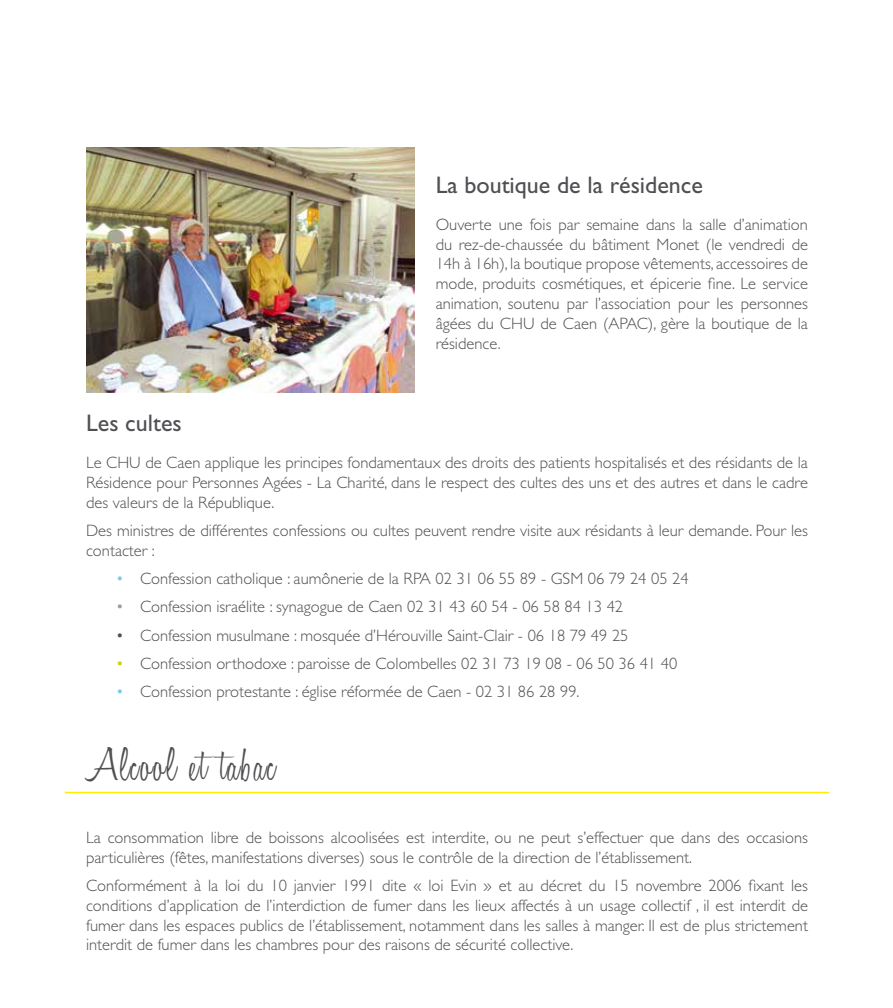
<style>
.page{position:relative;width:893px;height:1008px;background:#fff}
.page>*{position:absolute;margin:0;border:0;box-sizing:border-box;transform-origin:0 0}
.t1{font:300 48px "Honey Script";letter-spacing:.03em;color:#504f53}
.t2{font:24px "Gill Sans";color:#504f53}
.t3{font:300 16.5px/19.8px "Gill Sans";color:#504f53;text-align:justify}
.s1{color:#77cbe7}
.s2{color:#9c9ca0}
.s3{color:#c9d400}
</style>
<div class="page">
<hr style="left:65px;top:792px;width:764px;height:1px;background:#ffed00">
<img style="left:86px;top:147px;width:328px;height:246px">
<h2 class="t2" style="left:436px;top:171px;width:269px">La boutique de la résidence</h2>
<p class="t3" style="left:436px;top:214px;width:374px">Ouverte une fois par semaine dans la salle d’animation du rez-de-chaussée du bâtiment Monet (le vendredi de 14h à 16h), la boutique propose vêtements, accessoires de mode, produits cosmétiques, et épicerie fine. Le service animation, soutenu par l’association pour les personnes âgées du CHU de Caen (APAC), gère la boutique de la résidence.</p>
<h2 class="t2" style="left:86px;top:409px;width:97px">Les cultes</h2>
<p class="t3" style="left:86px;top:453px;width:723px">Le CHU de Caen applique les principes fondamentaux des droits des patients hospitalisés et des résidants de la Résidence pour Personnes Agées - La Charité, dans le respect des cultes des uns et des autres et dans le cadre des valeurs de la République.</p>
<p class="t3" style="left:86px;top:521px;width:723px">Des ministres de différentes confessions ou cultes peuvent rendre visite aux résidants à leur demande. Pour les contacter :</p>
<p class="t3" style="left:116px;top:569px;width:574px"><span class="s1">•</span> Confession catholique : aumônerie de la RPA 02 31 06 55 89 - GSM 06 79 24 05 24</p>
<p class="t3" style="left:116px;top:597px;width:509px"><span class="s2">•</span> Confession israélite : synagogue de Caen 02 31 43 60 54 - 06 58 84 13 42</p>
<p class="t3" style="left:116px;top:625px;width:514px">• Confession musulmane : mosquée d’Hérouville Saint-Clair - 06 18 79 49 25</p>
<p class="t3" style="left:116px;top:654px;width:563px"><span class="s3">•</span> Confession orthodoxe : paroisse de Colombelles 02 31 73 19 08 - 06 50 36 41 40</p>
<p class="t3" style="left:116px;top:682px;width:465px"><span class="s1">•</span> Confession protestante : église réformée de Caen - 02 31 86 28 99.</p>
<h1 class="t1" style="left:86px;top:736px;width:191px">Alcool et tabac</h1>
<p class="t3" style="left:86px;top:827px;width:723px">La consommation libre de boissons alcoolisées est interdite, ou ne peut s’effectuer que dans des occasions particulières (fêtes, manifestations diverses) sous le contrôle de la direction de l’établissement.</p>
<p class="t3" style="left:86px;top:875px;width:723px">Conformément à la loi du 10 janvier 1991 dite « loi Evin » et au décret du 15 novembre 2006 fixant les conditions d’application de l’interdiction de fumer dans les lieux affectés à un usage collectif , il est interdit de fumer dans les espaces publics de l’établissement, notamment dans les salles à manger. Il est de plus strictement interdit de fumer dans les chambres pour des raisons de sécurité collective.</p>
</div>
